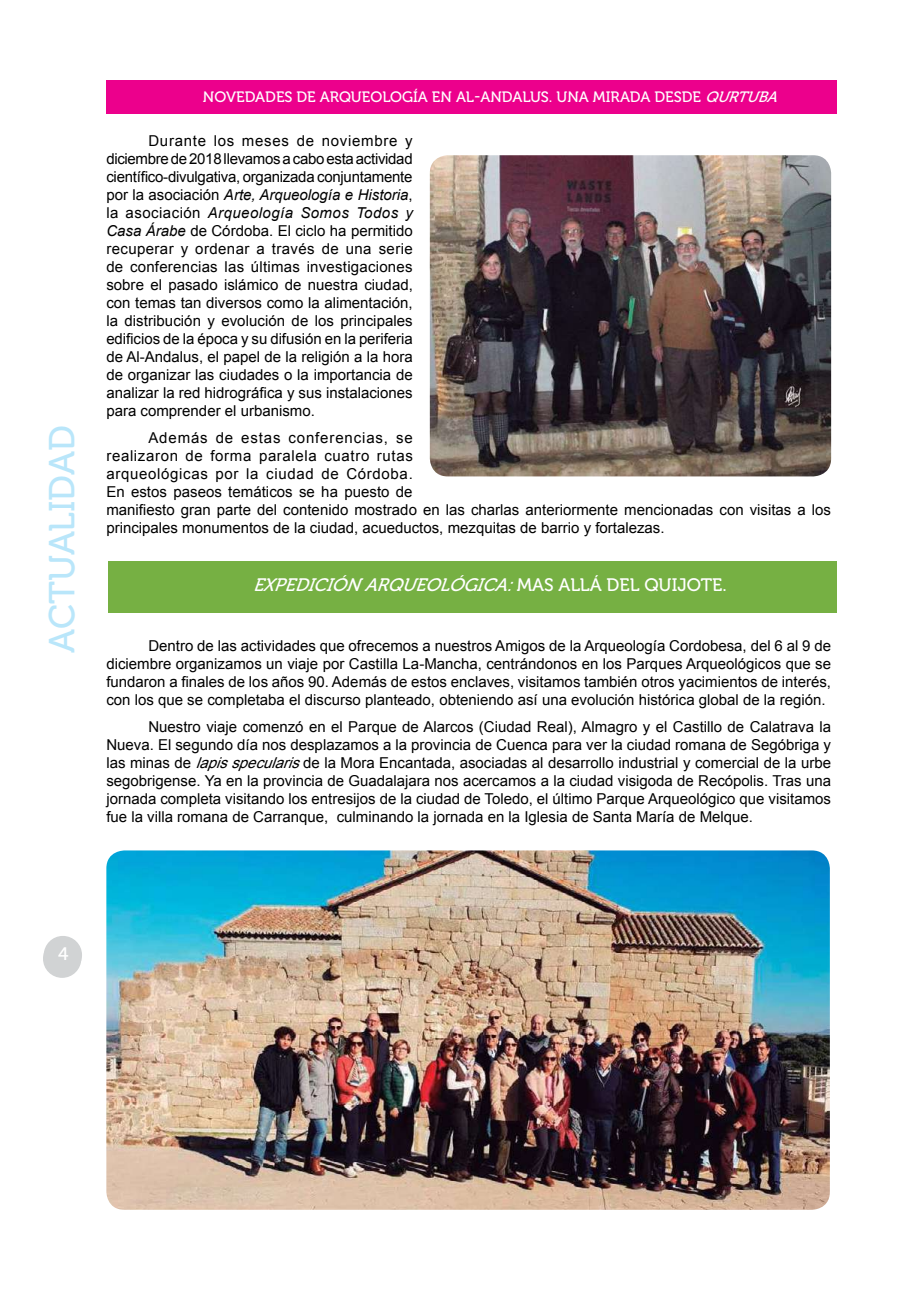
<style>
.page{position:relative;width:915px;height:1306px;background:#fff}
.page>*{position:absolute;margin:0;border:0;box-sizing:border-box;transform-origin:0 0}
.t1{font:36px "Museo 500";color:#b9e6fa}
.t2{font:italic 18px "Museo 500";color:#fff}
.t3{font:18px "Museo 500";color:#fff}
.t4{font:15px/18px "Arial";color:#000;text-align:justify}
.t5{font:15px "Museo 500";color:#fff}
.t6{font:italic 15px "Museo 500";color:#fff}
.s1{font-style:italic}
</style>
<div class="page">
<div style="left:44px;top:940px;width:36px;height:37px;background:#d1d3d4;border-radius:50%"></div>
<div style="left:43px;top:939px;width:38px;height:38px;border:2px solid #d1d3d4;border-radius:50%"></div>
<div style="left:108px;top:561px;width:728px;height:52px;background:#76b043"></div>
<div style="left:106px;top:81px;width:730px;height:33px;background:#ec008c"></div>
<div style="left:44px;top:936px;width:37px;height:37px;background:#d1d3d4;border-radius:50%"></div>
<div style="left:44px;top:935px;width:38px;height:39px;border:2px solid #d1d3d4;border-radius:50%"></div>
<img style="left:429px;top:155px;width:401px;height:321px">
<img style="left:106px;top:850px;width:723px;height:359px">
<h1 class="t1" style="left:42px;top:652px;width:228px;rotate:-90deg">ACTUALIDAD</h1>
<p class="t5" style="left:203px;top:88px;width:23px">NOVEDADES</p>
<p class="t5" style="left:296px;top:88px;width:45px">DE ARQUEOLOG</p>
<p class="t5" style="left:413px;top:88px;width:88px">ÍA EN AL-ANDALUS</p>
<p class="t5" style="left:548px;top:88px;width:55px">. UNA MIRADA</p>
<p class="t5" style="left:654px;top:88px;width:11px">DESDE</p>
<p class="t6" style="left:704px;top:88px;width:24px">QURTUBA</p>
<p class="t4" style="left:106px;top:132px;width:308px;text-indent:42px">Durante los meses de noviembre y diciembre de 2018 llevamos a cabo esta actividad científico-divulgativa, organizada conjuntamente por la asociación <span class="s1">Arte, Arqueología e Historia</span>, la asociación <span class="s1">Arqueología Somos Todos y Casa Árabe</span> de Córdoba. El ciclo ha permitido recuperar y ordenar a través de una serie de conferencias las últimas investigaciones sobre el pasado islámico de nuestra ciudad, con temas tan diversos como la alimentación, la distribución y evolución de los principales edificios de la época y su difusión en la periferia de Al-Andalus, el papel de la religión a la hora de organizar las ciudades o la importancia de analizar la red hidrográfica y sus instalaciones para comprender el urbanismo.</p>
<p class="t4" style="left:106px;top:429px;width:726px;text-align:left;text-indent:42px">Además de estas conferencias, se<br>realizaron de forma paralela cuatro rutas<br>arqueológicas por la ciudad de Córdoba.<br>En estos paseos temáticos se ha puesto de<br>manifiesto gran parte del contenido mostrado en las charlas anteriormente mencionadas con visitas a los principales monumentos de la ciudad, acueductos, mezquitas de barrio y fortalezas.</p>
<p class="t2" style="left:252px;top:575px;width:34px">EXPEDICIÓN</p>
<p class="t2" style="left:364px;top:575px;width:26px">ARQUEOLÓGICA</p>
<p class="t3" style="left:506px;top:575px;width:112px"><span class="s1">:</span>MASALLÁ DEL</p>
<p class="t3" style="left:644px;top:575px;width:26px">QUIJOTE</p>
<p class="t3" style="left:722px;top:575px;width:6px">.</p>
<p class="t4" style="left:106px;top:637px;width:726px;text-indent:42px">Dentro de las actividades que ofrecemos a nuestros Amigos de la Arqueología Cordobesa, del 6 al 9 de diciembre organizamos un viaje por Castilla La-Mancha, centrándonos en los Parques Arqueológicos que se fundaron a finales de los años 90. Además de estos enclaves, visitamos también otros yacimientos de interés, con los que se completaba el discurso planteado, obteniendo así una evolución histórica global de la región.</p>
<p class="t4" style="left:106px;top:717px;width:726px;text-indent:42px">Nuestro viaje comenzó en el Parque de Alarcos (Ciudad Real), Almagro y el Castillo de Calatrava la Nueva. El segundo día nos desplazamos a la provincia de Cuenca para ver la ciudad romana de Segóbriga y las minas de <span class="s1">lapisspecularis</span>de la Mora Encantada, asociadas al desarrollo industrial y comercial de la urbe segobrigense. Ya en la provincia de Guadalajara nos acercamos a la ciudad visigoda de Recópolis. Tras una jornada completa visitando los entresijos de la ciudad de Toledo, el último Parque Arqueológico que visitamos fue la villa romana de Carranque, culminando la jornada en la Iglesia de Santa María de Melque.</p>
<p class="t3" style="left:58px;top:943px;width:12px">4</p>
<p class="t3" style="left:57px;top:947px;width:12px">4</p>
</div>
